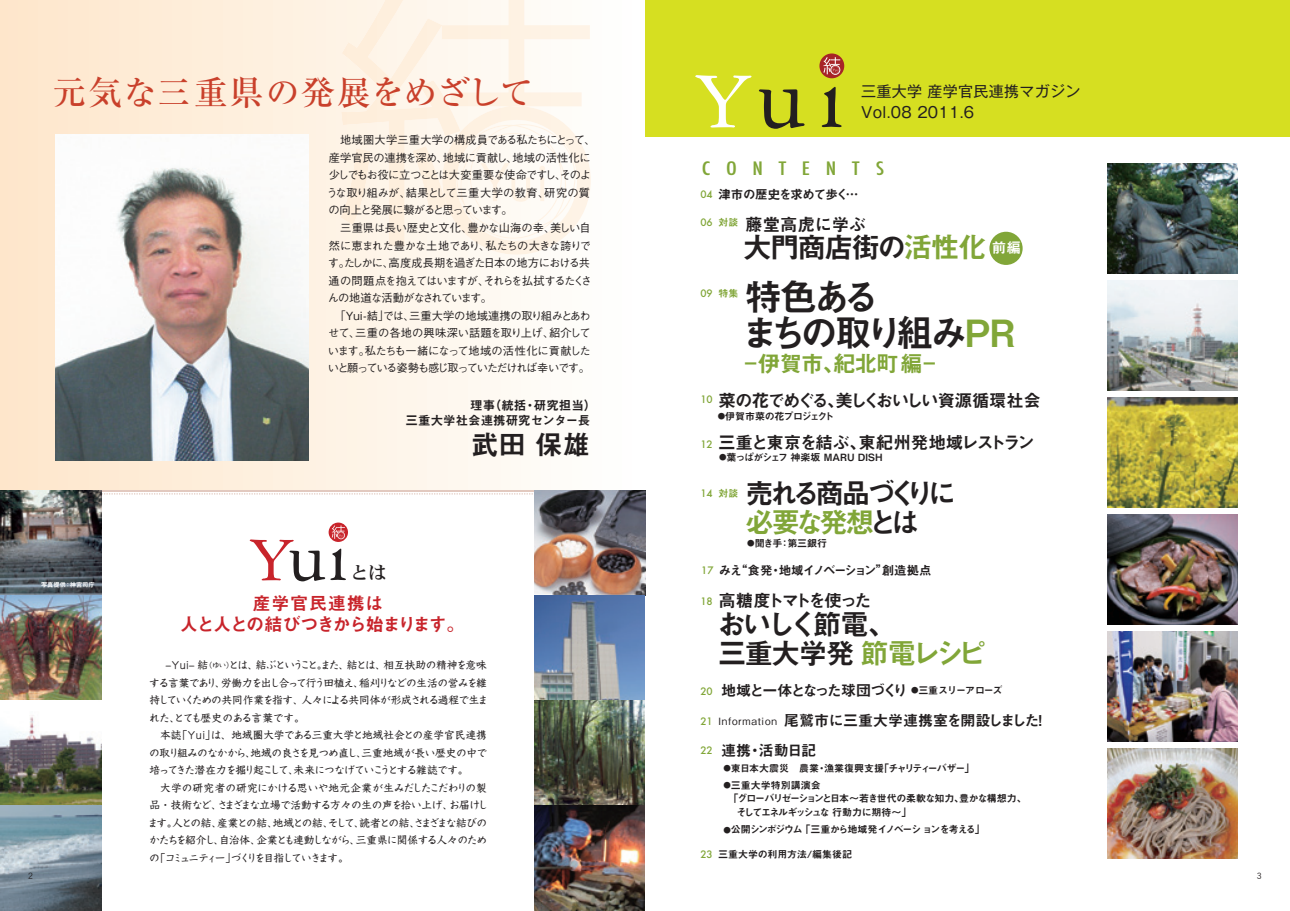
<style>
.page{position:relative;width:1290px;height:911px;background:#fff}
.page>*{position:absolute;margin:0;border:0;box-sizing:border-box;transform-origin:0 0}
.t1{font:37.5px/36.2px "Midashi Go Pro MB31 90 pv RKSJ H";letter-spacing:-.125em;color:#231f20}
.t2{font:33.75px "Ryumin Pro Medium 90 pv RKSJ H";letter-spacing:.015em;color:#c9402b}
.t3{font:28.75px/28.8px "Midashi Go Pro MB31 90 pv RKSJ H";letter-spacing:-.11em;color:#231f20}
.t4{font:28.75px/28.8px "Midashi Go Pro MB31 90 pv RKSJ H";letter-spacing:-.175em;color:#231f20}
.t5{font:28.75px "Midashi Go Pro MB31 90 pv RKSJ H";letter-spacing:-.06em;color:#231f20}
.t6{font:27.5px "Midashi Go Pro MB31 90 pv RKSJ H";color:#231f20}
.t7{font:22.5px "Midashi Go Pro MB31 90 pv RKSJ H";letter-spacing:-.04em;color:#81a638;scale:.5 1}
.t8{font:18.25px "DFPHS Mincho CID W7 83 pv RKSJ H";color:#231f20}
.t9{font:18.12px/21.2px "Midashi Go Pro MB31 90 pv RKSJ H";letter-spacing:-.07em;color:#c8242b;text-align:center}
.t10{font:500 condensed 18px "Futura";letter-spacing:.7em;color:#81a638;scale:1.25 1}
.t11{font:17.5px "Midashi Go Pro MB31 90 pv RKSJ H";letter-spacing:-.085em;color:#231f20}
.t12{font:17.5px "Midashi Go Pro MB31 90 pv RKSJ H";letter-spacing:-.135em;color:#231f20}
.t13{font:17.5px "Midashi Go Pro MB31 90 pv RKSJ H";letter-spacing:-.015em;color:#231f20}
.t14{font:15px/29.8px "Midashi Go Pro MB31 90 pv RKSJ H";letter-spacing:-.05em;color:#231f20}
.t15{font:15px/21.2px "Gothic MB101 reg 83 pv RKSJ H";letter-spacing:.02em;color:#231f20}
.t16{font:12.5px/14.4px "Midashi Go Pro MB31 90 pv RKSJ H";color:#231f20}
.t17{font:12.5px "Midashi Go Pro MB31 90 pv RKSJ H";letter-spacing:-.12em;color:#231f20}
.t18{font:12.5px "Midashi Go Pro MB31 90 pv RKSJ H";letter-spacing:-.045em;color:#231f20}
.t19{font:11.25px/17.5px "Gothic BBB Pr 6 N Medium 90 pv RKSJ H";letter-spacing:-.06em;color:#231f20}
.t20{font:10.62px/17.5px "Kyoka ICA Pro Medium 90 pv RKSJ H";letter-spacing:-.065em;color:#231f20;scale:1.5 1}
.t21{font:10px "Midashi Go Pro MB31 90 pv RKSJ H";color:#231f20}
.t22{font:10px "Midashi Go Pro MB31 90 pv RKSJ H";letter-spacing:-.095em;color:#231f20}
.t23{font:10px "Midashi Go Pro MB31 90 pv RKSJ H";letter-spacing:-.11em;color:#231f20}
.t24{font:10px "Midashi Go Pro MB31 90 pv RKSJ H";letter-spacing:-.04em;color:#231f20}
.t25{font:10px "Midashi Go Pro MB31 90 pv RKSJ H";letter-spacing:-.13em;color:#231f20}
.t26{font:10px "Midashi Go Pro MB31 90 pv RKSJ H";letter-spacing:-.05em;color:#231f20}
.t27{font:500 10px "Futura";color:#81a638}
.t28{font:10px "Midashi Go Pro MB31 90 pv RKSJ H";letter-spacing:-.075em;color:#231f20}
.t29{font:8.75px "DFPHS Gothic CID W3";color:#231f20}
.t30{font:7.5px "Midashi Go Pro MB31 90 pv RKSJ H";color:#231f20}
.t31{font:6.25px "Midashi Go Pro MB31 90 pv RKSJ H";color:#fff}
.s1{font-size:7.5px}
.s2{font-family:"Futura";font-weight:500;font-size:10px;color:#81a638}
.s3{color:#81a638}
.s4{font-family:"Midashi Go Pro MB31 90 pv RKSJ H";font-weight:400}
.s5{font-size:10px}
.s6{font-family:"Gothic BBB Pr 6 Medium 90 pv RKSJ H";font-size:10px}
.s7{font-family:"Futura";font-weight:500;color:#81a638}
</style>
<div class="page">
<svg style="left:0;top:0;width:521px;height:490px;background:#fdefdd"></svg>
<hr style="left:0;top:490px;width:644px;height:1px;background:#e2c9bf">
<svg style="left:101px;top:493px;width:434px;height:1px"></svg>
<img style="left:0;top:491px;width:101px;height:420px">
<div style="left:645px;top:0;width:645px;height:136px;background:#d6df21"></div>
<svg style="left:341px;top:0;width:250px;height:255px"></svg>
<img style="left:1107px;top:163px;width:130px;height:110px">
<img style="left:1107px;top:280px;width:130px;height:110px">
<img style="left:1107px;top:397px;width:130px;height:110px">
<img style="left:1107px;top:515px;width:130px;height:109px">
<img style="left:1107px;top:632px;width:130px;height:110px">
<img style="left:1107px;top:749px;width:130px;height:110px">
<img style="left:535px;top:491px;width:110px;height:420px">
<svg style="left:695px;top:75px;width:56px;height:52px"></svg>
<svg style="left:759px;top:89px;width:45px;height:40px"></svg>
<svg style="left:822px;top:87px;width:19px;height:40px"></svg>
<svg style="left:819px;top:53px;width:25px;height:25px"></svg>
<svg style="left:823px;top:57px;width:17px;height:18px"></svg>
<div style="left:989px;top:232px;width:33px;height:33px;background:#81a638;border-radius:50%"></div>
<img style="left:55px;top:134px;width:254px;height:326px">
<svg style="left:329px;top:522px;width:19px;height:20px"></svg>
<svg style="left:250px;top:525px;width:96px;height:56px"></svg>
<h2 class="t2" style="left:52px;top:66px;width:482px">元気な三重県の発展をめざして</h2>
<p class="t19" style="left:327px;top:131px;width:271px">　地域圏大学三重大学の構成員である私たちにとって、産学官民の連携を深め、地域に貢献し、地域の活性化に少しでもお役に立つことは大変重要な使命ですし、そのような取り組みが、結果として三重大学の教育、研究の質の向上と発展に繋がると思っています。<br>　三重県は長い歴史と文化、豊かな山海の幸、美しい自然に恵まれた豊かな土地であり、私たちの大きな誇りです。たしかに、高度成長期を過ぎた日本の地方における共通の問題点を抱えてはいますが、それらを払拭するたくさんの地道な活動がなされています。</p>
<p class="t19" style="left:328px;top:306px;width:264px;text-align:center">「Yui-結」では、三重大学の地域連携の取り組みとあわせて、三重の各地の興味深い話題を取り上げ、紹介しています。私たちも一緒になって地域の活性化に貢献したいと願っている姿勢も感じ取っていただければ幸いです。</p>
<p class="t31" style="left:41px;top:579px;width:55px">写真提供：神宮司庁</p>
<p class="t16" style="left:406px;top:397px;width:192px;text-indent:65px">理事（統括・研究担当）三重大学社会連携研究センター長</p>
<h3 class="t6" style="left:471px;top:423px;width:121px">武田 保雄</h3>
<h3 class="t8" style="left:350px;top:563px;width:38px">とは</h3>
<h3 class="t9" style="left:180px;top:590px;width:286px">産学官民連携は<br>人と人との結びつきから始まります。</h3>
<p class="t20" style="left:148px;top:655px;width:228px">　-Yui- 結<span class="s1">（ゆい）</span>とは、結ぶということ。また、結とは、相互扶助の精神を意味する言葉であり、労働力を出し合って行う田植え、稲刈りなどの生活の営みを維持していくための共同作業を指す、人々による共同体が形成される過程で生まれた、とても歴史のある言葉です。<br>　本誌「Yui」は、地域圏大学である三重大学と地域社会との産学官民連携の取り組みのなかから、地域の良さを見つめ直し、三重地域が長い歴史の中で培ってきた潜在力を掘り起こして、未来につなげていこうとする雑誌です。<br>　大学の研究者の研究にかける思いや地元企業が生みだしたこだわりの製品・技術など、さまざまな立場で活動する方々の生の声を拾い上げ、お届けします。人との結、産業との結、地域との結、そして、読者との結、さまざまな結びのかたちを紹介し、自治体、企業とも連動しながら、三重県に関係する人々のための「コミュニティー」づくりを目指していきます。</p>
<h3 class="t15" style="left:861px;top:79px;width:221px">三重大学 産学官民連携マガジン<br>Vol.08 2011.6</h3>
<h3 class="t10" style="left:702px;top:156px;width:147px">CONTENTS</h3>
<p class="t18" style="left:700px;top:184px;width:160px"><span class="s2">04</span> 津市の歴史を求めて歩く…</p>
<h3 class="t13" style="left:700px;top:210px;width:167px"><sup>06</sup> <sup>対談</sup> 藤堂高虎に学ぶ</h3>
<h3 class="t5" style="left:743px;top:225px;width:279px">大門商店街の<span class="s3">活性化</span><sup>前編</sup></h3>
<p class="t27" style="left:700px;top:286px;width:40px">09 <span class="s4">特集</span></p>
<h1 class="t1" style="left:741px;top:274px;width:275px">特色ある<br>まちの取り組み<span class="s3">PR</span></h1>
<h3 class="t7" style="left:745px;top:345px;width:381px">― 伊賀市、紀北町 編―</h3>
<h3 class="t11" style="left:700px;top:386px;width:342px"><sup>10</sup> 菜の花でめぐる、美しくおいしい資源循環社会</h3>
<p class="t26" style="left:718px;top:408px;width:118px"><span class="s1">●</span>伊賀市菜の花プロジェクト</p>
<h3 class="t11" style="left:700px;top:428px;width:336px"><span class="s2">12</span> 三重と東京を結ぶ、東紀州発地域レストラン</h3>
<p class="t21" style="left:719px;top:449px;width:165px"><span class="s1">●</span>葉っぱがシェフ 神楽坂 MARU DISH</p>
<p class="t27" style="left:700px;top:486px;width:40px">14 <span class="s4">対談</span></p>
<h3 class="t4" style="left:745px;top:475px;width:213px">売れる商品づくりに<span class="s3">必要な発想</span>とは</h3>
<p class="t30" style="left:747px;top:537px;width:9px">●</p>
<p class="t28" style="left:755px;top:535px;width:74px">聞き手：第三銀行</p>
<p class="t17" style="left:701px;top:560px;width:232px"><span class="s2">17</span> みえ“食発・地域イノベーション”創造拠点</p>
<h3 class="t12" style="left:700px;top:586px;width:173px"><span class="s2">18</span> 高糖度トマトを使った</h3>
<h3 class="t3" style="left:717px;top:606px;width:271px">おいしく節電、<br>三重大学発 <span class="s3">節電レシピ</span></h3>
<h3 class="t14" style="left:700px;top:674px;width:349px"><span class="s2">20</span> 地域と一体となった球団づくり <sup>●</sup><span class="s5">三重スリーアローズ<br></span><span class="s2">21</span> <span class="s6">Information</span> 尾鷲市に三重大学連携室を開設しました！<br><span class="s2">22</span> 連携・活動日記</h3>
<p class="t24" style="left:723px;top:760px;width:248px"><span class="s1">●</span>東日本大震災　農業・漁業復興支援｢チャリティーバザー｣</p>
<p class="t21" style="left:723px;top:777px;width:99px"><span class="s1">●</span>三重大学特別講演会</p>
<p class="t22" style="left:728px;top:790px;width:300px">「グローバリゼーションと日本～若き世代の柔軟な知力、豊かな構想力、</p>
<p class="t25" style="left:723px;top:804px;width:190px">　 そしてエネルギッシュな 行動力に期待～」</p>
<p class="t23" style="left:723px;top:821px;width:258px"><span class="s1">●</span>公開シンポジウム ｢三重から地域発イノベーションを考える｣</p>
<p class="t21" style="left:700px;top:846px;width:153px"><span class="s7">23</span> 三重大学の利用方法/編集後記</p>
<p class="t29" style="left:28px;top:871px;width:6px">2</p>
<p class="t29" style="left:1257px;top:871px;width:6px">3</p>
</div>
